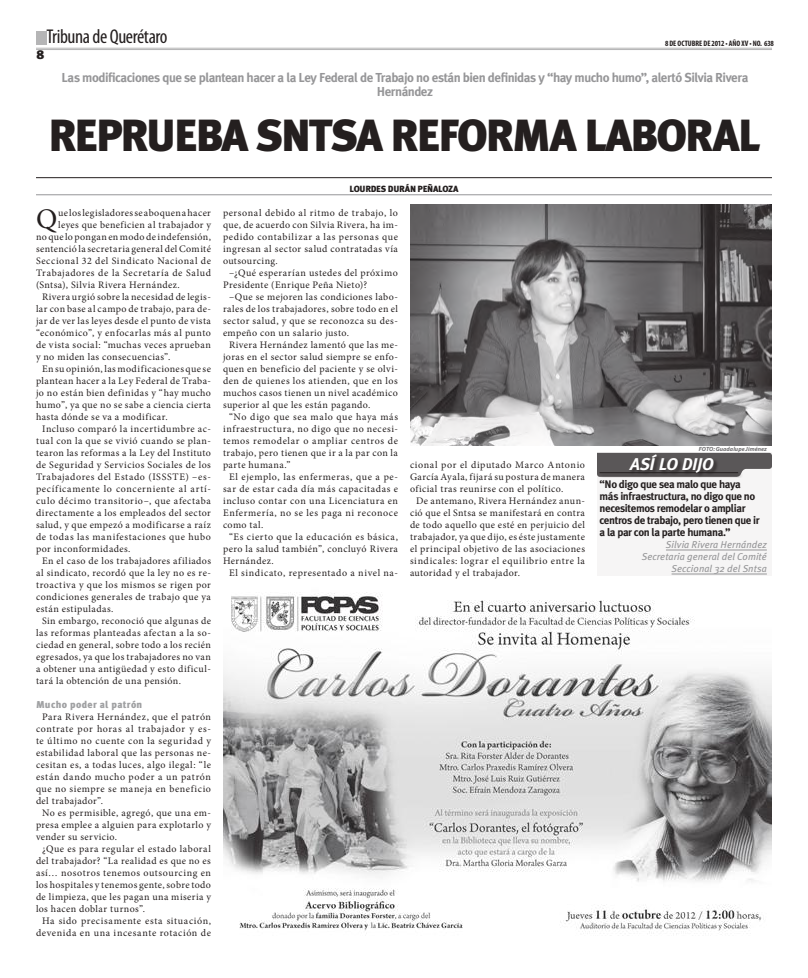
<style>
.page{position:relative;width:808px;height:978px;background:#fff}
.page>*{position:absolute;margin:0;border:0;box-sizing:border-box;transform-origin:0 0}
.t1{font:900 45px "Meta Plus";letter-spacing:-.05em;color:#241f1f}
.t2{font:28.5px "Minion Pro";color:#241f1f}
.t3{font:condensed 20px "Myriad Pro";letter-spacing:-.02em;color:#241f1f}
.t4{font:italic 17px "Meta Plus Bold Caps";letter-spacing:-.02em;color:#fff}
.t5{font:700 13px/14px "Meta Plus";letter-spacing:-.04em;color:#969698;text-align:center}
.t6{font:900 12.9px "Meta Plus";color:#241f1f}
.t7{font:700 11px/12px "Meta Plus";letter-spacing:-.035em;color:#241f1f}
.t8{font:10px/12px "Minion Pro";letter-spacing:.045em;color:#241f1f;text-align:justify}
.t9{font:10px "Minion Pro";letter-spacing:.065em;color:#241f1f}
.t10{font:italic 10px/12px "Meta Plus";letter-spacing:.005em;color:#969698;text-align:right}
.t11{font:900 10px "Meta Plus";letter-spacing:.035em;color:#a0a1a3}
.t12{font:900 9px "Meta Plus Lining";letter-spacing:-.025em;color:#241f1f}
.t13{font:700 condensed 7.9px "Myriad Pro";color:#241f1f}
.t14{font:italic 700 6px "Myriad Pro";letter-spacing:.005em;color:#717072}
</style>
<div class="page">
<hr style="left:36px;top:48px;width:736px;height:1px;background:#b5b5b6">
<hr style="left:36px;top:49px;width:736px;height:1px;background:#b5b5b6">
<div style="left:36px;top:31px;width:10px;height:14px;background:#b5b5b6"></div>
<hr style="left:36px;top:194px;width:736px;height:1px;background:#969698">
<hr style="left:36px;top:177px;width:736px;height:1px;background:#241f1f">
<img style="left:223px;top:592px;width:549px;height:342px">
<img style="left:410px;top:204px;width:362px;height:241px">
<div style="left:597px;top:453px;width:175px;height:123px;background:#f6f5f5"></div>
<hr style="left:666px;top:550px;width:101px;height:1px;background:#969698">
<hr style="left:671px;top:574px;width:96px;height:1px;background:#969698">
<svg style="left:597px;top:453px;width:175px;height:23px"></svg>
<div style="left:598px;top:453px;width:145px;height:25px;background:#241f1f;opacity:.75"></div>
<hr style="left:599px;top:472px;width:139px;height:1px;background:#241f1f">
<h3 class="t3" style="left:47px;top:25px;width:122px">Tribuna de Querétaro</h3>
<h3 class="t5" style="left:62px;top:71px;width:688px">Las modificaciones que se plantean hacer a la Ley Federal de Trabajo no están bien definidas y “hay mucho humo”, alertó Silvia Rivera<br>Hernández</h3>
<h1 class="t1" style="left:48px;top:109px;width:713px">REPRUEBA SNTSA REFORMA LABORAL</h1>
<p class="t12" style="left:349px;top:184px;width:110px">LOURDES DURÁN PEÑALOZA</p>
<h2 class="t2" style="left:36px;top:200px;width:23px">Q</h2>
<p class="t8" style="left:58px;top:207px;width:154px">ue los legisladores se aboquen a hacer</p>
<p class="t13" style="left:665px;top:38px;width:110px">8 DE OCTUBRE DE 2012 • AÑO XV • NO. 638</p>
<p class="t6" style="left:37px;top:47px;width:9px">8</p>
<p class="t8" style="left:223px;top:207px;width:176px">personal debido al ritmo de trabajo, lo que, de acuerdo con Silvia Rivera, ha im&shy;pedido contabilizar a las personas que ingresan al sector salud contratadas vía outsourcing.</p>
<p class="t8" style="left:223px;top:267px;width:176px;text-indent:6px">–¿Qué esperarían ustedes del próximo<br>Presidente (Enrique Peña Nieto)?</p>
<p class="t8" style="left:223px;top:291px;width:176px;text-indent:6px">–Que se mejoren las condiciones labo&shy;rales de los trabajadores, sobre todo en el sector salud, y que se reconozca su des&shy;empeño con un salario justo.</p>
<p class="t8" style="left:223px;top:339px;width:176px;text-indent:6px">Rivera Hernández lamentó que las me&shy;joras en el sector salud siempre se enfo&shy;quen en beneficio del paciente y se olvi&shy;den de quienes los atienden, que en los muchos casos tienen un nivel académico superior al que les están pagando.</p>
<p class="t8" style="left:223px;top:411px;width:177px;text-indent:6px">“No digo que sea malo que haya más infraestructura, no digo que no necesi&shy;temos remodelar o ampliar centros de trabajo, pero tienen que ir a la par con la parte humana.”</p>
<p class="t8" style="left:223px;top:471px;width:176px;text-indent:6px">El ejemplo, las enfermeras, que a pe&shy;sar de estar cada día más capacitadas e incluso contar con una Licenciatura en Enfermería, no se les paga ni reconoce como tal.</p>
<p class="t8" style="left:223px;top:531px;width:176px;text-indent:6px">“Es cierto que la educación es básica, pero la salud también”, concluyó Rivera Hernández.</p>
<p class="t8" style="left:229px;top:567px;width:170px">El sindicato, representado a nivel na-</p>
<p class="t8" style="left:58px;top:219px;width:154px">leyes que beneficien al trabajador y</p>
<p class="t8" style="left:36px;top:231px;width:176px">no que lo pongan en modo de indefensión,</p>
<p class="t8" style="left:36px;top:243px;width:176px">sentenció la secretaria general del Comité</p>
<p class="t8" style="left:36px;top:255px;width:176px">Seccional 32 del Sindicato Nacional de</p>
<p class="t9" style="left:36px;top:266px;width:176px">Trabajadores de la Secretaría de Salud</p>
<p class="t8" style="left:36px;top:279px;width:145px">(Sntsa), Silvia Rivera Hernández.</p>
<p class="t8" style="left:42px;top:291px;width:170px">Rivera urgió sobre la necesidad de legis-</p>
<p class="t8" style="left:36px;top:303px;width:176px">lar con base al campo de trabajo, para de-</p>
<p class="t8" style="left:36px;top:315px;width:176px">jar de ver las leyes desde el punto de vista</p>
<p class="t8" style="left:36px;top:327px;width:176px">“económico”, y enfocarlas más al punto</p>
<p class="t8" style="left:36px;top:339px;width:176px">de vista social: “muchas veces aprueban</p>
<p class="t8" style="left:36px;top:351px;width:136px">y no miden las consecuencias”.</p>
<p class="t8" style="left:42px;top:363px;width:170px">En su opinión, las modificaciones que se</p>
<p class="t8" style="left:36px;top:375px;width:176px">plantean hacer a la Ley Federal de Traba-</p>
<p class="t8" style="left:36px;top:387px;width:176px">jo no están bien definidas y “hay mucho</p>
<p class="t8" style="left:36px;top:399px;width:176px">humo”, ya que no se sabe a ciencia cierta</p>
<p class="t8" style="left:36px;top:411px;width:133px">hasta dónde se va a modificar.</p>
<p class="t8" style="left:42px;top:423px;width:170px">Incluso comparó la incertidumbre ac-</p>
<p class="t8" style="left:36px;top:435px;width:176px">tual con la que se vivió cuando se plan-</p>
<p class="t8" style="left:36px;top:447px;width:176px">tearon las reformas a la Ley del Instituto</p>
<p class="t8" style="left:36px;top:459px;width:176px">de Seguridad y Servicios Sociales de los</p>
<p class="t8" style="left:36px;top:471px;width:176px">Trabajadores del Estado (ISSSTE) –es-</p>
<p class="t9" style="left:36px;top:482px;width:176px">pecíficamente lo concerniente al artí-</p>
<p class="t8" style="left:36px;top:495px;width:176px">culo décimo transitorio–, que afectaba</p>
<p class="t8" style="left:36px;top:507px;width:176px">directamente a los empleados del sector</p>
<p class="t8" style="left:36px;top:519px;width:176px">salud, y que empezó a modificarse a raíz</p>
<p class="t9" style="left:36px;top:530px;width:176px">de todas las manifestaciones que hubo</p>
<p class="t8" style="left:36px;top:543px;width:96px">por inconformidades.</p>
<p class="t8" style="left:42px;top:555px;width:171px">En el caso de los trabajadores afiliados</p>
<p class="t8" style="left:36px;top:567px;width:176px">al sindicato, recordó que la ley no es re-</p>
<p class="t8" style="left:36px;top:579px;width:176px">troactiva y que los mismos se rigen por</p>
<p class="t8" style="left:36px;top:591px;width:176px">condiciones generales de trabajo que ya</p>
<p class="t8" style="left:36px;top:603px;width:79px">están estipuladas.</p>
<p class="t8" style="left:42px;top:615px;width:170px">Sin embargo, reconoció que algunas de</p>
<p class="t8" style="left:36px;top:627px;width:176px">las reformas planteadas afectan a la so-</p>
<p class="t8" style="left:36px;top:639px;width:176px">ciedad en general, sobre todo a los recién</p>
<p class="t8" style="left:36px;top:651px;width:176px">egresados, ya que los trabajadores no van</p>
<p class="t8" style="left:36px;top:663px;width:176px">a obtener una antigüedad y esto dificul-</p>
<p class="t8" style="left:36px;top:675px;width:146px">tará la obtención de una pensión.</p>
<p class="t11" style="left:36px;top:699px;width:108px">Mucho poder al patrón</p>
<p class="t8" style="left:36px;top:711px;width:177px;text-indent:6px">Para Rivera Hernández, que el patrón contrate por horas al trabajador y es&shy;te último no cuente con la seguridad y estabilidad laboral que las personas ne&shy;cesitan es, a todas luces, algo ilegal: “le están dando mucho poder a un patrón que no siempre se maneja en beneficio del trabajador”.</p>
<p class="t8" style="left:36px;top:807px;width:176px;text-indent:6px">No es permisible, agregó, que una em&shy;presa emplee a alguien para explotarlo y vender su servicio.</p>
<p class="t8" style="left:36px;top:843px;width:176px;text-indent:6px">¿Que es para regular el estado laboral del trabajador? “La realidad es que no es así… nosotros tenemos outsourcing en los hospitales y tenemos gente, sobre todo de limpieza, que les pagan una miseria y los hacen doblar turnos”.</p>
<p class="t8" style="left:36px;top:915px;width:176px;text-align:right">Ha sido precisamente esta situación, devenida en una incesante rotación de</p>
<p class="t14" style="left:699px;top:445px;width:69px">FOTO: Guadalupe Jiménez</p>
<h3 class="t4" style="left:630px;top:454px;width:85px">ASÍ LO DIJO</h3>
<p class="t8" style="left:410px;top:459px;width:176px">cional por el diputado Marco Antonio García Ayala, fijará su postura de manera oficial tras reunirse con el político.</p>
<p class="t8" style="left:410px;top:495px;width:176px;text-indent:6px">De antemano, Rivera Hernández anun&shy;ció que el Sntsa se manifestará en contra de todo aquello que esté en perjuicio del trabajador, ya que dijo, es éste justamente el principal objetivo de las asociaciones sindicales: lograr el equilibrio entre la autoridad y el trabajador.</p>
<p class="t7" style="left:599px;top:478px;width:162px">“No digo que sea malo que haya más infraestructura, no digo que no necesitemos remodelar o ampliar centros de trabajo, pero tienen que ir a la par con la parte humana.”</p>
<p class="t10" style="left:642px;top:539px;width:127px">Silvia Rivera Hernández<br>Secretaria general del Comité<br>Seccional 32 del Sntsa</p>
</div>
